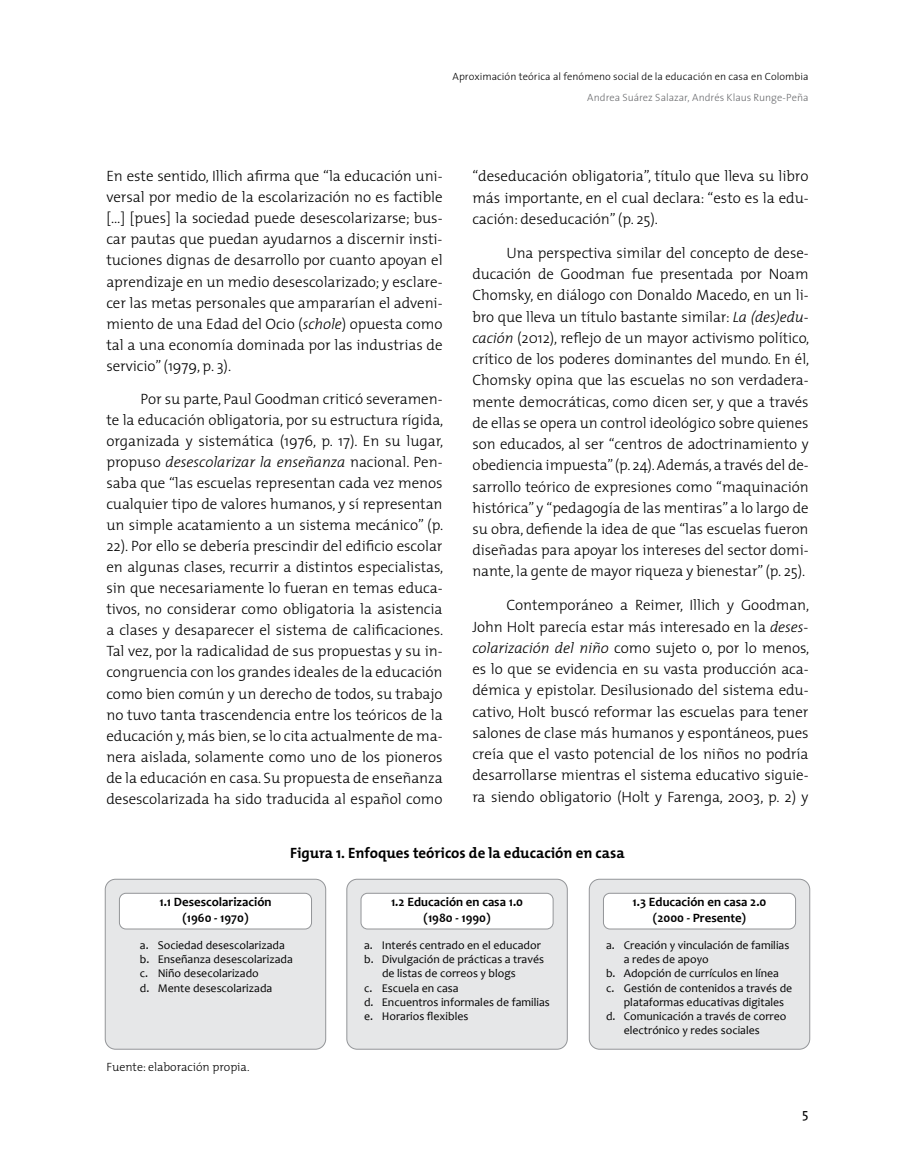
<style>
.page{position:relative;width:915px;height:1170px;background:#fff}
.page>*{position:absolute;margin:0;border:0;box-sizing:border-box;transform-origin:0 0}
.t1{font:300 15px/21px "The Mix";letter-spacing:-.005em;color:#000;text-align:justify}
.t2{font:700 15px "The Mix";color:#000}
.t3{font:13.5px "The Sans";color:#000}
.t4{font:700 12.75px/15.3px "Candara";color:#000;text-align:center}
.t5{font:300 12px "The Mix";color:#000}
.t6{font:11.85px/14.1px "Candara";color:#000}
.t7{font:300 10.5px "The Sans";letter-spacing:.005em;color:#000}
.t8{font:300 10.5px "The Sans";color:#6d6e71}
.s1{font-style:italic}
</style>
<div class="page">
<div style="left:105px;top:879px;width:220px;height:170px;background:#e6e7e8;border-radius:10px"></div>
<div style="left:105px;top:878px;width:221px;height:171px;border:1px solid #939598;border-radius:10px"></div>
<div style="left:119px;top:893px;width:192px;height:35px;background:#fff;border-radius:7px"></div>
<div style="left:119px;top:892px;width:193px;height:37px;border:1px solid #939598;border-radius:7px"></div>
<div style="left:347px;top:879px;width:220px;height:170px;background:#e6e7e8;border-radius:10px"></div>
<div style="left:346px;top:878px;width:221px;height:171px;border:1px solid #939598;border-radius:10px"></div>
<div style="left:361px;top:893px;width:192px;height:35px;background:#fff;border-radius:7px"></div>
<div style="left:360px;top:892px;width:193px;height:37px;border:1px solid #939598;border-radius:7px"></div>
<div style="left:589px;top:879px;width:220px;height:170px;background:#e6e7e8;border-radius:10px"></div>
<div style="left:588px;top:878px;width:222px;height:171px;border:1px solid #939598;border-radius:10px"></div>
<div style="left:603px;top:893px;width:192px;height:35px;background:#fff;border-radius:7px"></div>
<div style="left:602px;top:892px;width:193px;height:37px;border:1px solid #939598;border-radius:7px"></div>
<p class="t7" style="left:452px;top:68px;width:357px">Aproximación teórica al fenómeno social de la educación en casa en Colombia</p>
<p class="t8" style="left:587px;top:89px;width:223px">Andrea Suárez Salazar, Andrés Klaus Runge-Peña</p>
<p class="t1" style="left:106px;top:165px;width:337px">En este sentido, Illich afirma que “la educación uni&shy;versal por medio de la escolarización no es factible […] [pues] la sociedad puede desescolarizarse; bus&shy;car pautas que puedan ayudarnos a discernir insti&shy;tuciones dignas de desarrollo por cuanto apoyan el aprendizaje en un medio desescolarizado; y esclare&shy;cer las metas personales que ampararían el adveni&shy;miento de una Edad del Ocio (<span class="s1">schole</span>) opuesta como tal a una economía dominada por las industrias de servicio” (1979, p. 3).</p>
<p class="t1" style="left:106px;top:388px;width:338px;text-indent:34px">Por su parte, Paul Goodman criticó severamen&shy;te la educación obligatoria, por su estructura rígida, organizada y sistemática (1976, p. 17). En su lugar, propuso <span class="s1">desescolarizar la enseñanza</span> nacional. Pen&shy;saba que “las escuelas representan cada vez menos cualquier tipo de valores humanos, y sí representan un simple acatamiento a un sistema mecánico” (p.<br>22). Por ello se debería prescindir del edificio escolar en algunas clases, recurrir a distintos especialistas, sin que necesariamente lo fueran en temas educa&shy;tivos, no considerar como obligatoria la asistencia a clases y desaparecer el sistema de calificaciones.<br>Tal vez, por la radicalidad de sus propuestas y su in&shy;congruencia con los grandes ideales de la educación como bien común y un derecho de todos, su trabajo no tuvo tanta trascendencia entre los teóricos de la educación y, más bien, se lo cita actualmente de ma&shy;nera aislada, solamente como uno de los pioneros de la educación en casa. Su propuesta de enseñanza desescolarizada ha sido traducida al español como</p>
<p class="t1" style="left:472px;top:165px;width:337px">“deseducación obligatoria”, título que lleva su libro más importante, en el cual declara: “esto es la edu&shy;cación: deseducación” (p. 25).</p>
<p class="t1" style="left:472px;top:242px;width:338px;text-indent:34px">Una perspectiva similar del concepto de dese&shy;ducación de Goodman fue presentada por Noam Chomsky, en diálogo con Donaldo Macedo, en un li&shy;bro que lleva un título bastante similar: <span class="s1">La (des)edu&shy;cación</span> (2012), reflejo de un mayor activismo político, crítico de los poderes dominantes del mundo. En él, Chomsky opina que las escuelas no son verdadera&shy;mente democráticas, como dicen ser, y que a través de ellas se opera un control ideológico sobre quienes son educados, al ser “centros de adoctrinamiento y obediencia impuesta” (p. 24). Además, a través del de&shy;sarrollo teórico de expresiones como “maquinación histórica” y “pedagogía de las mentiras” a lo largo de su obra, defiende la idea de que “las escuelas fueron diseñadas para apoyar los intereses del sector domi&shy;nante, la gente de mayor riqueza y bienestar” (p. 25).</p>
<p class="t1" style="left:472px;top:594px;width:338px;text-indent:34px">Contemporáneo a Reimer, Illich y Goodman, John Holt parecía estar más interesado en la <span class="s1">deses&shy;colarización del niño</span> como sujeto o, por lo menos, es lo que se evidencia en su vasta producción aca&shy;démica y epistolar. Desilusionado del sistema edu&shy;cativo, Holt buscó reformar las escuelas para tener salones de clase más humanos y espontáneos, pues creía que el vasto potencial de los niños no podría desarrollarse mientras el sistema educativo siguie&shy;ra siendo obligatorio (Holt y Farenga, 2003, p. 2) y</p>
<p class="t2" style="left:290px;top:840px;width:336px">Figura 1. Enfoques teóricos de la educación en casa</p>
<p class="t4" style="left:159px;top:894px;width:114px">1.1 Desescolarización (1960 - 1970)</p>
<p class="t6" style="left:140px;top:937px;width:154px">a. Sociedad desescolarizada b. Enseñanza desescolarizada c. Niño desecolarizado<br>d. Mente desescolarizada</p>
<p class="t6" style="left:605px;top:937px;width:185px">a. Creación y vinculación de familias</p>
<p class="t4" style="left:391px;top:894px;width:133px">1.2 Educación en casa 1.0 (1980 - 1990)</p>
<p class="t4" style="left:632px;top:894px;width:135px">1.3 Educación en casa 2.0 (2000 - Presente)</p>
<p class="t6" style="left:364px;top:937px;width:178px">a. Interés centrado en el educador</p>
<p class="t6" style="left:364px;top:952px;width:181px">b. Divulgación de prácticas a través</p>
<p class="t6" style="left:382px;top:966px;width:135px">de listas de correos y blogs</p>
<p class="t6" style="left:364px;top:980px;width:96px">c. Escuela en casa</p>
<p class="t6" style="left:364px;top:994px;width:187px">d. Encuentros informales de familias</p>
<p class="t6" style="left:364px;top:1008px;width:106px">e. Horarios flexibles</p>
<p class="t6" style="left:623px;top:952px;width:86px">a redes de apoyo</p>
<p class="t6" style="left:605px;top:966px;width:174px">b. Adopción de currículos en línea</p>
<p class="t6" style="left:605px;top:980px;width:188px">c. Gestión de contenidos a través de</p>
<p class="t6" style="left:623px;top:994px;width:162px">plataformas educativas digitales</p>
<p class="t6" style="left:605px;top:1008px;width:182px">d. Comunicación a través de correo</p>
<p class="t6" style="left:623px;top:1022px;width:137px">electrónico y redes sociales</p>
<p class="t5" style="left:106px;top:1056px;width:144px">Fuente: elaboración propia.</p>
<p class="t3" style="left:802px;top:1102px;width:8px">5</p>
</div>
